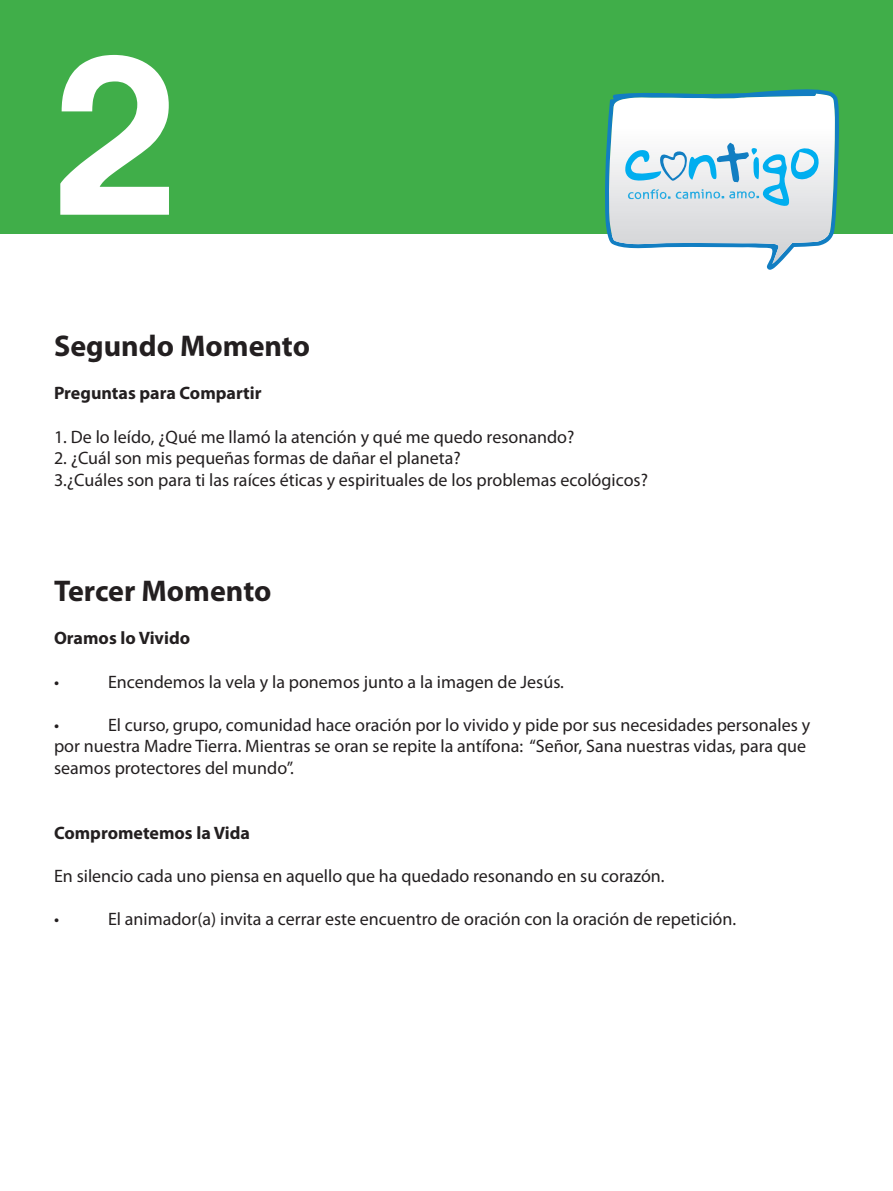
<style>
.page{position:relative;width:893px;height:1191px;background:#fff}
.page>*{position:absolute;margin:0;border:0;box-sizing:border-box;transform-origin:0 0}
.t1{font:700 225px "COUTURE";color:#fff}
.t2{font:700 30px "Myriad Pro";color:#231f20}
.t3{font:18px/21.6px "Myriad Pro";color:#231f20}
.t4{font:700 18px "Myriad Pro";color:#231f20}
</style>
<div class="page">
<div style="left:0;top:0;width:893px;height:234px;background:#40ae49"></div>
<svg style="left:605px;top:89px;width:234px;height:181px;background:#cae0e7"></svg>
<h1 class="t1" style="left:54px;top:31px;width:123px">2</h1>
<h2 class="t2" style="left:54px;top:326px;width:258px">Segundo Momento</h2>
<p class="t4" style="left:54px;top:382px;width:209px">Preguntas para Compartir</p>
<p class="t3" style="left:54px;top:425px;width:522px">1. De lo leído, ¿Qué me llamó la atención y qué me quedo resonando?</p>
<p class="t3" style="left:54px;top:447px;width:595px">2. ¿Cuál son mis pequeñas formas de dañar el planeta?<br>3.¿Cuáles son para ti las raíces éticas y espirituales de los problemas ecológicos?</p>
<h2 class="t2" style="left:54px;top:571px;width:219px">Tercer Momento</h2>
<p class="t4" style="left:54px;top:626px;width:138px">Oramos lo Vivido</p>
<p class="t3" style="left:54px;top:670px;width:7px">•</p>
<p class="t3" style="left:108px;top:670px;width:457px">Encendemos la vela y la ponemos junto a la imagen de Jesús.</p>
<p class="t3" style="left:54px;top:713px;width:7px">•</p>
<p class="t3" style="left:54px;top:713px;width:758px;text-indent:54px">El curso, grupo, comunidad hace oración por lo vivido y pide por sus necesidades personales y por nuestra Madre Tierra. Mientras se oran se repite la antífona: “Señor, Sana nuestras vidas, para que seamos protectores del mundo”.</p>
<p class="t4" style="left:54px;top:821px;width:197px">Comprometemos la Vida</p>
<p class="t3" style="left:54px;top:865px;width:612px">En silencio cada uno piensa en aquello que ha quedado resonando en su corazón.</p>
<p class="t3" style="left:54px;top:908px;width:7px">•</p>
<p class="t3" style="left:108px;top:908px;width:630px">El animador(a) invita a cerrar este encuentro de oración con la oración de repetición.</p>
</div>
